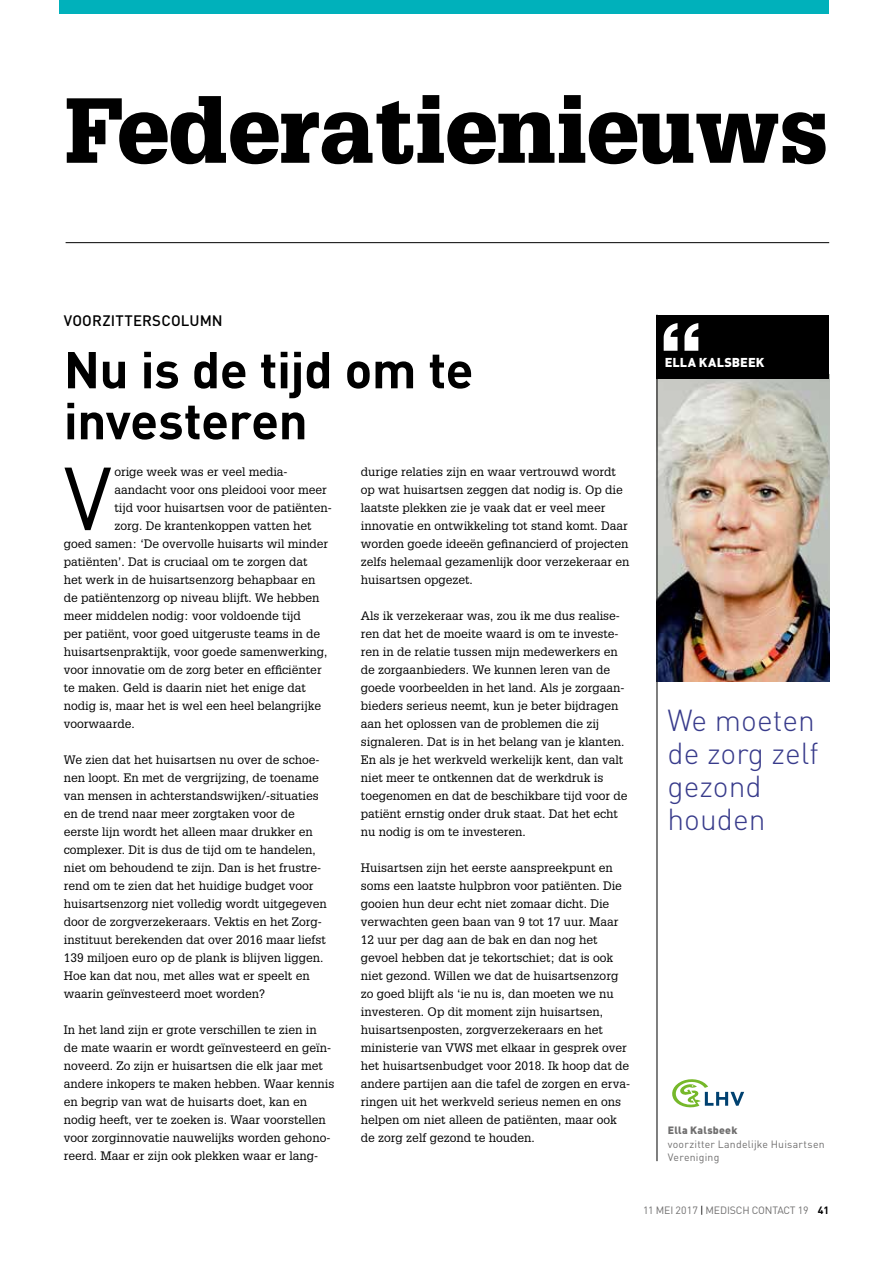
<style>
.page{position:relative;width:893px;height:1263px;background:#fff}
.page>*{position:absolute;margin:0;border:0;box-sizing:border-box;transform-origin:0 0}
.t1{font:900 90px "Glypha LT Std";letter-spacing:.005em;color:#000}
.t2{font:87.9px "DINOT";color:#000}
.t3{font:700 51px/51px "DINOT";letter-spacing:-.01em;color:#000}
.t4{font:300 30px/33px "DINOT";color:#383b8b}
.t5{font:500 15px "DINOT";letter-spacing:.01em;color:#000}
.t6{font:900 12.75px "DINOT";letter-spacing:.005em;color:#fff}
.t7{font:12px/18px "Glypha LT Std";color:#000}
.t8{font:10.5px/13.5px "DINOT";letter-spacing:.02em;color:#706f6f}
.t9{font:10.5px "DINOT";letter-spacing:-.015em;color:#706f6f}
.t10{font:900 10.5px "DINOT";letter-spacing:.025em;color:#706f6f}
.s1{color:#000}
.s2{font-weight:700;color:#000}
</style>
<div class="page">
<div style="left:60px;top:0;width:769px;height:13px;background:#00b1bb"></div>
<img style="left:658px;top:375px;width:171px;height:307px">
<svg style="left:672px;top:1079px;width:72px;height:28px"></svg>
<div style="left:656px;top:315px;width:172px;height:63px;background:#000"></div>
<svg style="left:684px;top:323px;width:14px;height:28px"></svg>
<svg style="left:664px;top:323px;width:13px;height:28px"></svg>
<hr style="left:66px;top:242px;width:763px;height:1px;background:#000">
<hr style="left:657px;top:315px;width:1px;height:846px;background:#000">
<h1 class="t1" style="left:64px;top:76px;width:766px">Federatienieuws</h1>
<p class="t5" style="left:64px;top:311px;width:160px">VOORZITTERSCOLUMN</p>
<h3 class="t3" style="left:64px;top:343px;width:411px">Nu is de tijd om te investeren</h3>
<h2 class="t2" style="left:64px;top:443px;width:49px">V</h2>
<p class="t7" style="left:114px;top:463px;width:175px">orige week was er veel media-</p>
<p class="t7" style="left:114px;top:481px;width:214px">aandacht voor ons pleidooi voor meer</p>
<p class="t7" style="left:114px;top:499px;width:218px">tijd voor huisartsen voor de patiënten-</p>
<p class="t7" style="left:114px;top:517px;width:199px">zorg. De krantenkoppen vatten het</p>
<p class="t7" style="left:64px;top:535px;width:266px">goed samen: ‘De overvolle huisarts wil minder</p>
<p class="t7" style="left:64px;top:553px;width:245px">patiënten’. Dat is cruciaal om te zorgen dat</p>
<p class="t7" style="left:64px;top:571px;width:253px">het werk in de huisartsenzorg behapbaar en</p>
<p class="t7" style="left:64px;top:589px;width:257px">de patiëntenzorg op niveau blijft. We hebben</p>
<p class="t7" style="left:64px;top:607px;width:239px">meer middelen nodig: voor voldoende tijd</p>
<p class="t7" style="left:64px;top:625px;width:258px">per patiënt, voor goed uitgeruste teams in de</p>
<p class="t7" style="left:64px;top:643px;width:265px">huisartsenpraktijk, voor goede samenwerking,</p>
<p class="t7" style="left:64px;top:661px;width:259px">voor innovatie om de zorg beter en efficiënter</p>
<p class="t7" style="left:64px;top:679px;width:244px">te maken. Geld is daarin niet het enige dat</p>
<p class="t7" style="left:64px;top:697px;width:259px">nodig is, maar het is wel een heel belangrijke</p>
<p class="t7" style="left:64px;top:715px;width:72px">voorwaarde.</p>
<p class="t7" style="left:64px;top:751px;width:264px">We zien dat het huisartsen nu over de schoe&shy;nen loopt. En met de vergrijzing, de toename van mensen in achterstandswijken/-situaties en de trend naar meer zorgtaken voor de eerste lijn wordt het alleen maar drukker en complexer. Dit is dus de tijd om te handelen, niet om behoudend te zijn. Dan is het frustre&shy;rend om te zien dat het huidige budget voor huisartsenzorg niet volledig wordt uitgegeven door de zorgverzekeraars. Vektis en het Zorg&shy;instituut berekenden dat over 2016 maar liefst 139 miljoen euro op de plank is blijven liggen.<br>Hoe kan dat nou, met alles wat er speelt en waarin geïnvesteerd moet worden?</p>
<p class="t7" style="left:64px;top:1021px;width:272px">In het land zijn er grote verschillen te zien in<br>de mate waarin er wordt geïnvesteerd en geïn&shy;noveerd. Zo zijn er huisartsen die elk jaar met andere inkopers te maken hebben. Waar kennis en begrip van wat de huisarts doet, kan en nodig heeft, ver te zoeken is. Waar voorstellen voor zorginnovatie nauwelijks worden gehono&shy;reerd. Maar er zijn ook plekken waar er lang-</p>
<p class="t7" style="left:361px;top:463px;width:270px">durige relaties zijn en waar vertrouwd wordt op wat huisartsen zeggen dat nodig is. Op die laatste plekken zie je vaak dat er veel meer innovatie en ontwikkeling tot stand komt. Daar worden goede ideeën gefinancierd of projecten zelfs helemaal gezamenlijk door verzekeraar en huisartsen opgezet.</p>
<p class="t7" style="left:361px;top:607px;width:268px">Als ik verzekeraar was, zou ik me dus realise&shy;ren dat het de moeite waard is om te investe&shy;ren in de relatie tussen mijn medewerkers en de zorgaanbieders. We kunnen leren van de goede voorbeelden in het land. Als je zorgaan&shy;bieders serieus neemt, kun je beter bijdragen aan het oplossen van de problemen die zij signaleren. Dat is in het belang van je klanten.<br>En als je het werkveld werkelijk kent, dan valt niet meer te ontkennen dat de werkdruk is toegenomen en dat de beschikbare tijd voor de patiënt ernstig onder druk staat. Dat het echt nu nodig is om te investeren.</p>
<p class="t7" style="left:361px;top:859px;width:271px">Huisartsen zijn het eerste aanspreekpunt en soms een laatste hulpbron voor patiënten. Die gooien hun deur echt niet zomaar dicht. Die verwachten geen baan van 9 tot 17 uur. Maar 12 uur per dag aan de bak en dan nog het gevoel hebben dat je tekortschiet; dat is ook niet gezond. Willen we dat de huisartsenzorg zo goed blijft als ‘ie nu is, dan moeten we nu investeren. Op dit moment zijn huisartsen, huisartsenposten, zorgverzekeraars en het ministerie van VWS met elkaar in gesprek over het huisartsenbudget voor 2018. Ik hoop dat de andere partijen aan die tafel de zorgen en erva&shy;ringen uit het werkveld serieus nemen en ons helpen om niet alleen de patiënten, maar ook de zorg zelf gezond te houden.</p>
<p class="t6" style="left:665px;top:354px;width:101px">ELLA KALSBEEK</p>
<h3 class="t4" style="left:667px;top:704px;width:153px">We moeten de zorg zelf gezond houden</h3>
<p class="t10" style="left:668px;top:1123px;width:71px">Ella Kalsbeek</p>
<p class="t8" style="left:668px;top:1137px;width:158px">voorzitter Landelijke Huisartsen<br>Vereniging</p>
<p class="t9" style="left:643px;top:1203px;width:188px">11 MEI 2017 <span class="s1">|</span> MEDISCH CONTACT 19 <span class="s2">41</span></p>
</div>
